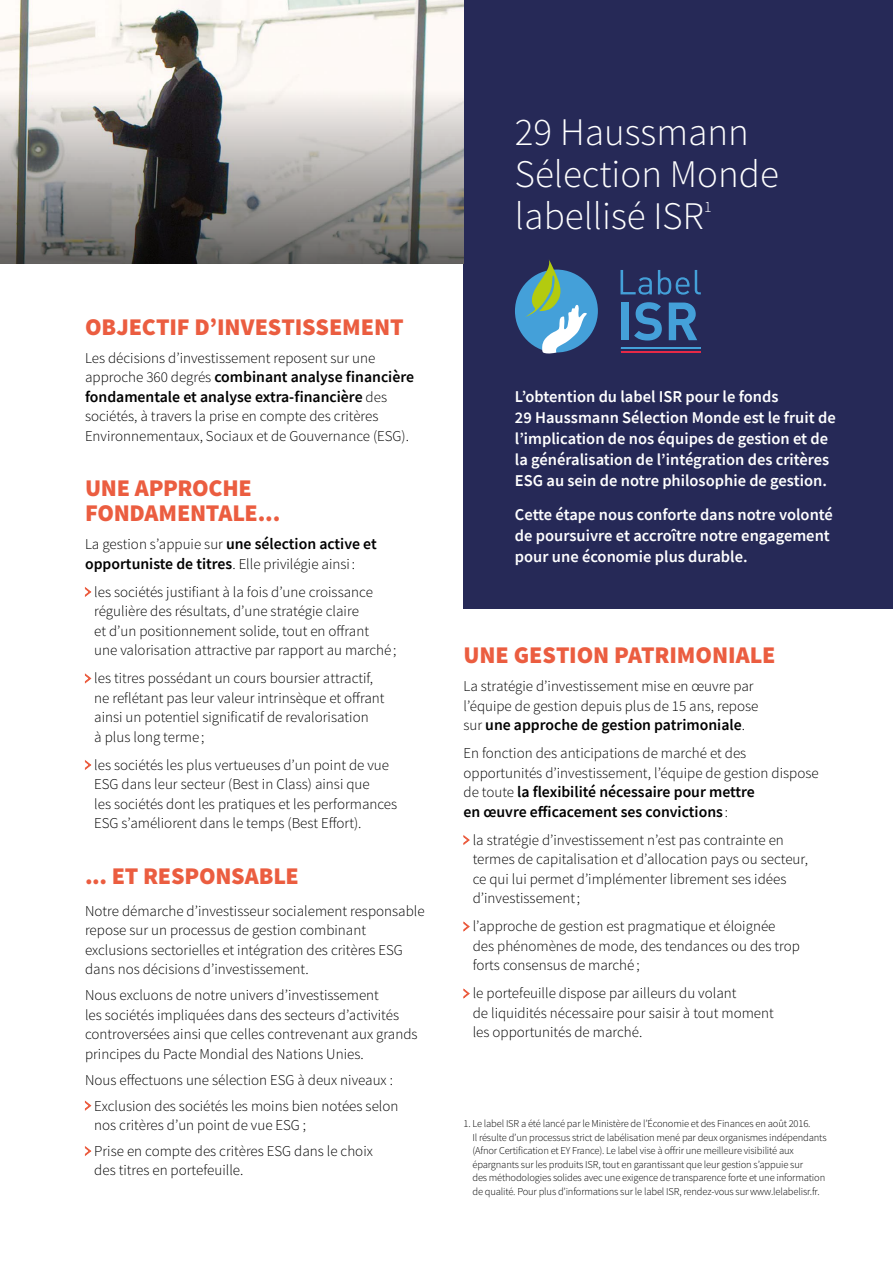
<style>
.page{position:relative;width:893px;height:1263px;background:#fff}
.page>*{position:absolute;margin:0;border:0;box-sizing:border-box;transform-origin:0 0}
.t1{font:300 39px/42px "Source Sans Pro";color:#fff}
.t2{font:900 24px/25.5px "Source Sans Pro";letter-spacing:-.005em;color:#eb5d40}
.t3{font:600 16.5px/21px "Source Sans Pro";color:#fff}
.t4{font:600 15.75px/19.5px "Source Sans Pro";color:#000}
.t5{font:300 15.75px "Source Sans Pro";color:#fff}
.t6{font:300 15px/19.5px "Source Sans Pro";color:#000}
.t7{font:300 10.5px/13.5px "Source Sans Pro";letter-spacing:-.015em;color:#000}
.s1{font-weight:300;font-size:15px}
.s2{font-weight:600;font-size:15.75px}
</style>
<div class="page">
<svg style="left:84px;top:587px;width:8px;height:10px"></svg>
<svg style="left:84px;top:673px;width:8px;height:11px"></svg>
<svg style="left:84px;top:760px;width:8px;height:10px"></svg>
<svg style="left:84px;top:1100px;width:8px;height:11px"></svg>
<svg style="left:84px;top:1146px;width:8px;height:10px"></svg>
<svg style="left:463px;top:835px;width:7px;height:10px"></svg>
<svg style="left:463px;top:921px;width:7px;height:11px"></svg>
<svg style="left:463px;top:988px;width:7px;height:11px"></svg>
<div style="left:463px;top:0;width:430px;height:608px;background:#262957"></div>
<svg style="left:620px;top:270px;width:32px;height:25px"></svg>
<svg style="left:658px;top:270px;width:31px;height:25px"></svg>
<svg style="left:695px;top:270px;width:6px;height:24px"></svg>
<div style="left:621px;top:303px;width:8px;height:37px;background:#44a0d9"></div>
<svg style="left:634px;top:302px;width:28px;height:38px"></svg>
<svg style="left:669px;top:303px;width:28px;height:37px"></svg>
<div style="left:515px;top:270px;width:83px;height:82px;background:#44a0d9;border-radius:50%"></div>
<svg style="left:525px;top:260px;width:62px;height:93px"></svg>
<hr style="left:621px;top:347px;width:80px;height:2px;background:#44a0d9">
<hr style="left:621px;top:351px;width:80px;height:1px;background:#e62947">
<img style="left:0;top:0;width:463px;height:89px">
<svg style="left:0;top:89px;width:463px;height:175px;background:#8d8b89"></svg>
<h2 class="t2" style="left:85px;top:315px;width:320px">OBJECTIF D’INVESTISSEMENT</h2>
<p class="t6" style="left:85px;top:348px;width:292px">Les décisions d’investissement reposent sur une</p>
<p class="t4" style="left:85px;top:367px;width:331px"><span class="s1">approche 360 degrés</span> combinant analyse financière fondamentale et analyse extra-financière <span class="s1">des</span></p>
<p class="t6" style="left:85px;top:406px;width:325px">sociétés, à travers la prise en compte des critères<br>Environnementaux, Sociaux et de Gouvernance (ESG).</p>
<h2 class="t2" style="left:85px;top:476px;width:197px">UNE APPROCHE<br>FONDAMENTALE...</h2>
<p class="t6" style="left:85px;top:535px;width:293px">La gestion s’appuie sur <span class="s2">une sélection active et opportuniste de titres</span>. Elle privilégie ainsi :</p>
<p class="t6" style="left:94px;top:582px;width:304px">les sociétés justifiant à la fois d’une croissance régulière des résultats, d’une stratégie claire<br>et d’un positionnement solide, tout en offrant<br>une valorisation attractive par rapport au marché ;</p>
<p class="t6" style="left:94px;top:669px;width:292px">les titres possédant un cours boursier attractif, ne reflétant pas leur valeur intrinsèque et offrant ainsi un potentiel significatif de revalorisation<br>à plus long terme ;</p>
<p class="t6" style="left:94px;top:755px;width:304px">les sociétés les plus vertueuses d’un point de vue ESG dans leur secteur (Best in Class) ainsi que<br>les sociétés dont les pratiques et les performances ESG s’améliorent dans le temps (Best Effort).</p>
<h2 class="t2" style="left:85px;top:864px;width:215px">... ET RESPONSABLE</h2>
<p class="t6" style="left:85px;top:901px;width:341px">Notre démarche d’investisseur socialement responsable repose sur un processus de gestion combinant exclusions sectorielles et intégration des critères ESG dans nos décisions d’investissement.</p>
<p class="t6" style="left:85px;top:986px;width:334px">Nous excluons de notre univers d’investissement<br>les sociétés impliquées dans des secteurs d’activités controversées ainsi que celles contrevenant aux grands principes du Pacte Mondial des Nations Unies.</p>
<p class="t6" style="left:94px;top:1067px;width:306px;line-height:26px;text-indent:-9px">Nous effectuons une sélection ESG à deux niveaux :<br>Exclusion des sociétés les moins bien notées selon</p>
<p class="t6" style="left:94px;top:1112px;width:280px;line-height:26px">nos critères d’un point de vue ESG ;<br>Prise en compte des critères ESG dans le choix</p>
<p class="t6" style="left:94px;top:1161px;width:151px">des titres en portefeuille.</p>
<h1 class="t1" style="left:515px;top:111px;width:265px">29 Haussmann<br>Sélection Monde labellisé ISR</h1>
<p class="t5" style="left:704px;top:197px;width:9px">1</p>
<p class="t3" style="left:515px;top:386px;width:322px">L’obtention du label ISR pour le fonds<br>29 Haussmann Sélection Monde est le fruit de l’implication de nos équipes de gestion et de la généralisation de l’intégration des critères ESG au sein de notre philosophie de gestion.</p>
<p class="t3" style="left:515px;top:504px;width:320px">Cette étape nous conforte dans notre volonté de poursuivre et accroître notre engagement pour une économie plus durable.</p>
<h2 class="t2" style="left:463px;top:644px;width:314px">UNE GESTION PATRIMONIALE</h2>
<p class="t6" style="left:463px;top:677px;width:296px">La stratégie d’investissement mise en œuvre par l’équipe de gestion depuis plus de 15 ans, repose</p>
<p class="t4" style="left:463px;top:715px;width:283px"><span class="s1">sur</span> une approche de gestion patrimoniale<span class="s1">.</span></p>
<p class="t6" style="left:463px;top:744px;width:357px">En fonction des anticipations de marché et des opportunités d’investissement, l’équipe de gestion dispose</p>
<p class="t4" style="left:463px;top:782px;width:293px"><span class="s1">de toute</span> la flexibilité nécessaire pour mettre en œuvre efficacement ses convictions <span class="s1">:</span></p>
<p class="t6" style="left:473px;top:830px;width:337px">la stratégie d’investissement n’est pas contrainte en termes de capitalisation et d’allocation pays ou secteur, ce qui lui permet d’implémenter librement ses idées d’investissement;</p>
<p class="t6" style="left:473px;top:917px;width:329px">l’approche de gestion est pragmatique et éloignée des phénomènes de mode, des tendances ou des trop forts consensus de marché ;</p>
<p class="t6" style="left:473px;top:984px;width:303px">le portefeuille dispose par ailleurs du volant<br>de liquidités nécessaire pour saisir à tout moment les opportunités de marché.</p>
<p class="t7" style="left:472px;top:1117px;width:356px;text-indent:-9px">1. Le label ISR a été lancé par le Ministère de l’Économie et des Finances en août 2016.<br>Il résulte d’un processus strict de labélisation mené par deux organismes indépendants (Afnor Certification et EY France). Le label vise à offrir une meilleure visibilité aux épargnants sur les produits ISR, tout en garantissant que leur gestion s’appuie sur<br>des méthodologies solides avec une exigence de transparence forte et une information de qualité. Pour plus d’informations sur le label ISR, rendez-vous sur www.lelabelisr.fr.</p>
</div>
